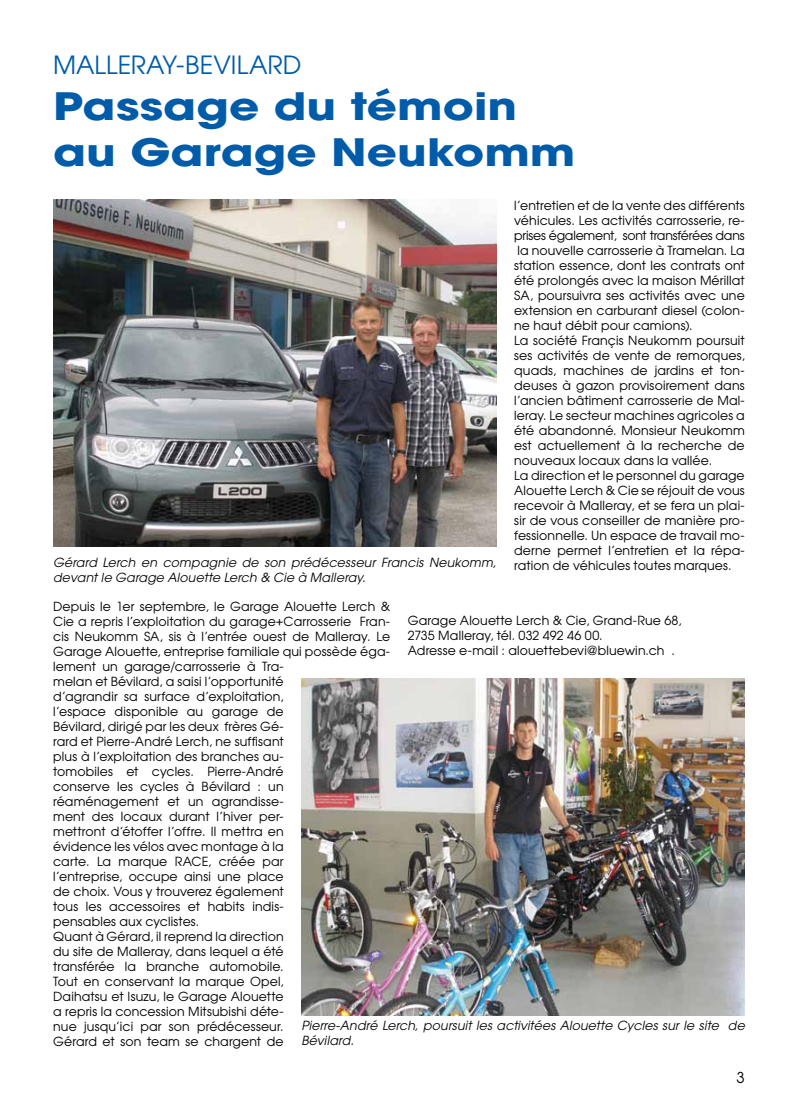
<style>
.page{position:relative;width:798px;height:1117px;background:#fff}
.page>*{position:absolute;margin:0;border:0;box-sizing:border-box;transform-origin:0 0}
.t1{font:700 37.5px/46.2px "Avant Garde";color:#005ba9;scale:1.25 1}
.t2{font:25px "Avant Garde";color:#005ba9}
.t3{font:15px "Avant Garde";color:#000}
.t4{font:12.5px/15px "Avant Garde";letter-spacing:.01em;color:#000}
.t5{font:italic 12.5px/15px "Avant Garde";letter-spacing:.015em;color:#000}
</style>
<div class="page">
<img style="left:301px;top:678px;width:443px;height:337px">
<img style="left:53px;top:200px;width:443px;height:346px">
<h2 class="t2" style="left:53px;top:49px;width:250px">MALLERAY-BEVILARD</h2>
<h1 class="t1" style="left:53px;top:83px;width:419px">Passage du témoin au Garage Neukomm</h1>
<p class="t5" style="left:53px;top:555px;width:444px">Gérard Lerch en compagnie de son prédécesseur Francis Neukomm, devant le Garage Alouette Lerch &amp; Cie à Malleray.</p>
<p class="t4" style="left:514px;top:198px;width:232px">l’entretien et de la vente des différents véhicules. Les activités carrosserie, re&shy;prises également, sont transférées dans la nouvelle carrosserie à Tramelan. La station essence, dont les contrats ont été prolongés avec la maison Mérillat SA, poursuivra ses activités avec une extension en carburant diesel (colon&shy;ne haut débit pour camions).<br>La société Françis Neukomm poursuit ses activités de vente de remorques, quads, machines de jardins et ton&shy;deuses à gazon provisoirement dans l’ancien bâtiment carrosserie de Mal&shy;leray. Le secteur machines agricoles a été abandonné. Monsieur Neukomm est actuellement à la recherche de nouveaux locaux dans la vallée.<br>La direction et le personnel du garage Alouette Lerch &amp; Cie se réjouit de vous recevoir à Malleray, et se fera un plai&shy;sir de vous conseiller de manière pro&shy;fessionnelle. Un espace de travail mo&shy;derne permet l’entretien et la répa&shy;ration de véhicules toutes marques.</p>
<p class="t4" style="left:53px;top:598px;width:338px">Depuis le 1er septembre, le Garage Alouette Lerch &amp; Cie a repris l’exploitation du garage+Carrosserie Fran&shy;cis Neukomm SA, sis à l’entrée ouest de Malleray. Le Garage Alouette, entreprise familiale qui possède éga&shy;lement un garage/carrosserie à Tra-<br>melan et Bévilard, a saisi l’opportunité<br>d’agrandir sa surface d’exploitation,<br>l’espace disponible au garage de<br>Bévilard, dirigé par les deux frères Gé-<br>rard et Pierre-André Lerch, ne suffisant<br>plus à l’exploitation des branches au-<br>tomobiles et cycles. Pierre-André<br>conserve les cycles à Bévilard : un réaménagement et un agrandisse-<br>ment des locaux durant l’hiver per-<br>mettront d’étoffer l’offre. Il mettra en<br>évidence les vélos avec montage à la<br>carte. La marque RACE, créée par<br>l’entreprise, occupe ainsi une place<br>de choix. Vous y trouverez également<br>tous les accessoires et habits indis-<br>pensables aux cyclistes.<br>Quant à Gérard, il reprend la direction<br>du site de Malleray, dans lequel a été<br>transférée la branche automobile.<br>Tout en conservant la marque Opel,<br>Daihatsu et Isuzu, le Garage Alouette<br>a repris la concession Mitsubishi déte-<br>nue jusqu’ici par son prédécesseur.<br>Gérard et son team se chargent de</p>
<p class="t4" style="left:407px;top:613px;width:275px">Garage Alouette Lerch &amp; Cie, Grand-Rue 68,<br>2735 Malleray, tél. 032 492 46 00.<br>Adresse e-mail : alouettebevi@bluewin.ch .</p>
<p class="t5" style="left:301px;top:1017px;width:444px">Pierre-André Lerch, poursuit les activitées Alouette Cycles sur le site de<br>Bévilard.</p>
<p class="t3" style="left:736px;top:1067px;width:10px">3</p>
</div>
